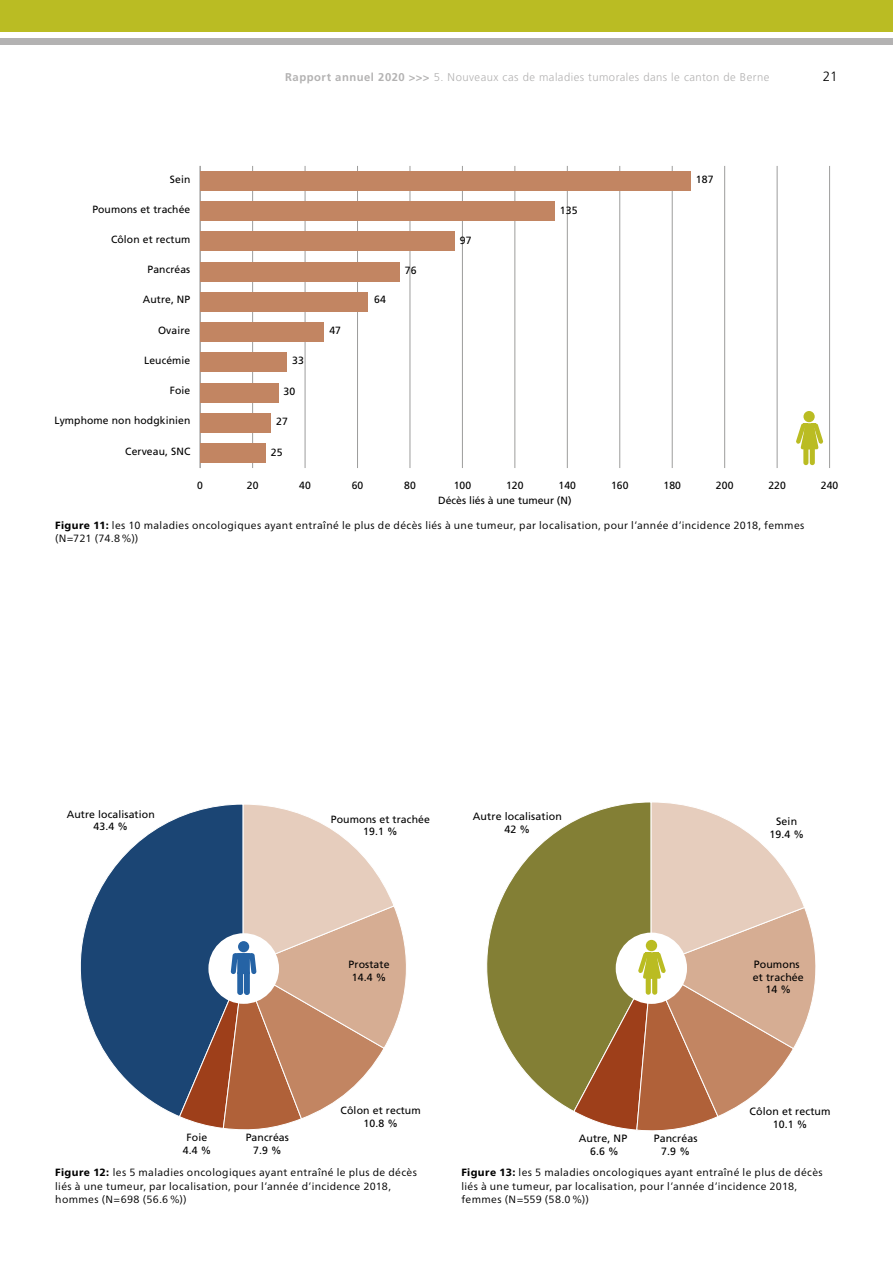
<style>
.page{position:relative;width:893px;height:1263px;background:#fff}
.page>*{position:absolute;margin:0;border:0;box-sizing:border-box;transform-origin:0 0}
.t1{font:300 13.5px "Frutiger";color:#000}
.t2{font:300 11.25px "Frutiger";letter-spacing:.04em;color:#b3b2b2}
.t3{font:10.65px/12.8px "Frutiger";letter-spacing:.01em;color:#000;text-align:center}
.t4{font:10.5px/13.5px "Frutiger Neue LT Pro";letter-spacing:.035em;color:#000}
.t5{font:10.5px/12.6px "Frutiger";letter-spacing:.01em;color:#000;text-align:center}
.s1{font-weight:700}
.s2{font-weight:800}
</style>
<div class="page">
<div style="left:0;top:0;width:893px;height:32px;background:#babc23"></div>
<div style="left:0;top:38px;width:893px;height:7px;background:#b3b2b2"></div>
<hr style="left:252px;top:166px;width:1px;height:302px;background:#9d9d9c">
<hr style="left:305px;top:166px;width:1px;height:302px;background:#9d9d9c">
<hr style="left:357px;top:166px;width:1px;height:302px;background:#9d9d9c">
<hr style="left:410px;top:166px;width:1px;height:302px;background:#9d9d9c">
<hr style="left:462px;top:166px;width:1px;height:302px;background:#9d9d9c">
<hr style="left:514px;top:166px;width:1px;height:302px;background:#9d9d9c">
<hr style="left:567px;top:166px;width:1px;height:302px;background:#9d9d9c">
<hr style="left:619px;top:166px;width:1px;height:302px;background:#9d9d9c">
<hr style="left:672px;top:166px;width:1px;height:302px;background:#9d9d9c">
<hr style="left:724px;top:166px;width:1px;height:302px;background:#9d9d9c">
<hr style="left:777px;top:166px;width:1px;height:302px;background:#9d9d9c">
<hr style="left:829px;top:166px;width:1px;height:302px;background:#9d9d9c">
<hr style="left:200px;top:166px;width:1px;height:302px;background:#9d9d9c">
<div style="left:200px;top:171px;width:491px;height:20px;background:#c28562"></div>
<div style="left:200px;top:202px;width:354px;height:19px;background:#c28562"></div>
<div style="left:200px;top:232px;width:255px;height:19px;background:#c28562"></div>
<div style="left:200px;top:262px;width:199px;height:19px;background:#c28562"></div>
<div style="left:200px;top:292px;width:168px;height:20px;background:#c28562"></div>
<div style="left:200px;top:322px;width:123px;height:20px;background:#c28562"></div>
<div style="left:200px;top:353px;width:87px;height:19px;background:#c28562"></div>
<div style="left:200px;top:383px;width:79px;height:19px;background:#c28562"></div>
<div style="left:200px;top:413px;width:71px;height:19px;background:#c28562"></div>
<div style="left:200px;top:443px;width:66px;height:20px;background:#c28562"></div>
<div style="left:803px;top:411px;width:12px;height:11px;background:#babc22;border-radius:50%"></div>
<div style="left:803px;top:440px;width:5px;height:25px;background:#babc22;border-radius:3px"></div>
<div style="left:810px;top:440px;width:5px;height:25px;background:#babc22;border-radius:3px"></div>
<svg style="left:796px;top:423px;width:27px;height:26px"></svg>
<svg style="left:80px;top:817px;width:99px;height:300px"></svg>
<svg style="left:179px;top:804px;width:227px;height:326px"></svg>
<svg style="left:486px;top:822px;width:87px;height:289px"></svg>
<svg style="left:573px;top:802px;width:243px;height:329px"></svg>
<p class="t2" style="left:285px;top:70px;width:486px"><span class="s1">Rapport annuel 2020 &gt;&gt;&gt;</span> 5. Nouveaux cas de maladies tumorales dans le canton de Berne</p>
<p class="t1" style="left:823px;top:68px;width:16px">21</p>
<p class="t5" style="left:170px;top:173px;width:22px">Sein</p>
<p class="t5" style="left:696px;top:173px;width:19px">187</p>
<p class="t5" style="left:92px;top:203px;width:99px">Poumons et trachée</p>
<p class="t5" style="left:560px;top:204px;width:19px">135</p>
<p class="t5" style="left:111px;top:233px;width:81px">Côlon et rectum</p>
<p class="t5" style="left:460px;top:234px;width:13px">97</p>
<p class="t5" style="left:148px;top:263px;width:44px">Pancréas</p>
<p class="t5" style="left:405px;top:264px;width:13px">76</p>
<p class="t5" style="left:143px;top:293px;width:49px">Autre, NP</p>
<p class="t5" style="left:374px;top:293px;width:13px">64</p>
<p class="t5" style="left:158px;top:324px;width:34px">Ovaire</p>
<p class="t5" style="left:329px;top:324px;width:13px">47</p>
<p class="t5" style="left:144px;top:354px;width:48px">Leucémie</p>
<p class="t5" style="left:292px;top:354px;width:13px">33</p>
<p class="t5" style="left:170px;top:384px;width:22px">Foie</p>
<p class="t5" style="left:283px;top:385px;width:13px">30</p>
<p class="t5" style="left:54px;top:414px;width:137px">Lymphome non hodgkinien</p>
<p class="t5" style="left:276px;top:415px;width:13px">27</p>
<p class="t5" style="left:125px;top:444px;width:67px">Cerveau, SNC</p>
<p class="t5" style="left:271px;top:445px;width:13px">25</p>
<p class="t5" style="left:197px;top:478px;width:7px">0</p>
<p class="t5" style="left:247px;top:478px;width:13px">20</p>
<p class="t5" style="left:299px;top:478px;width:13px">40</p>
<p class="t5" style="left:352px;top:478px;width:13px">60</p>
<p class="t5" style="left:404px;top:478px;width:13px">80</p>
<p class="t5" style="left:454px;top:478px;width:19px">100</p>
<p class="t5" style="left:506px;top:478px;width:19px">120</p>
<p class="t5" style="left:559px;top:478px;width:19px">140</p>
<p class="t5" style="left:611px;top:478px;width:19px">160</p>
<p class="t5" style="left:663px;top:478px;width:19px">180</p>
<p class="t5" style="left:716px;top:478px;width:19px">200</p>
<p class="t5" style="left:768px;top:478px;width:19px">220</p>
<p class="t5" style="left:821px;top:478px;width:19px">240</p>
<p class="t5" style="left:438px;top:494px;width:135px">Décès liés à une tumeur (N)</p>
<p class="t4" style="left:55px;top:518px;width:751px"><span class="s2">Figure 11:</span> les 10 maladies oncologiques ayant entraîné le plus de décès liés à une tumeur, par localisation, pour l‘année d‘incidence 2018, femmes (N=721 (74.8 %))</p>
<p class="t5" style="left:67px;top:807px;width:90px">Autre localisation<br>43.4 %</p>
<p class="t5" style="left:331px;top:813px;width:101px">Poumons et trachée<br>19.1 %</p>
<p class="t3" style="left:473px;top:810px;width:91px">Autre localisation<br>42 %</p>
<p class="t5" style="left:183px;top:1131px;width:30px">Foie<br>4.4 %</p>
<p class="t5" style="left:246px;top:1131px;width:45px">Pancréas<br>7.9 %</p>
<p class="t5" style="left:349px;top:958px;width:43px">Prostate<br>14.4 %</p>
<p class="t5" style="left:341px;top:1104px;width:82px">Côlon et rectum<br>10.8 %</p>
<p class="t3" style="left:579px;top:1132px;width:50px">Autre, NP<br>6.6 %</p>
<p class="t3" style="left:654px;top:1132px;width:45px">Pancréas<br>7.9 %</p>
<p class="t3" style="left:769px;top:815px;width:36px">Sein<br>19.4 %</p>
<p class="t3" style="left:753px;top:958px;width:53px">Poumons et trachée<br>14 %</p>
<p class="t3" style="left:750px;top:1105px;width:83px">Côlon et rectum<br>10.1 %</p>
<p class="t4" style="left:55px;top:1166px;width:363px"><span class="s2">Figure 12:</span> les 5 maladies oncologiques ayant entraîné le plus de décès liés à une tumeur, par localisation, pour l‘année d‘incidence 2018, hommes (N=698 (56.6 %))</p>
<p class="t4" style="left:461px;top:1166px;width:363px"><span class="s2">Figure 13:</span> les 5 maladies oncologiques ayant entraîné le plus de décès liés à une tumeur, par localisation, pour l‘année d‘incidence 2018, femmes (N=559 (58.0 %))</p>
</div>
